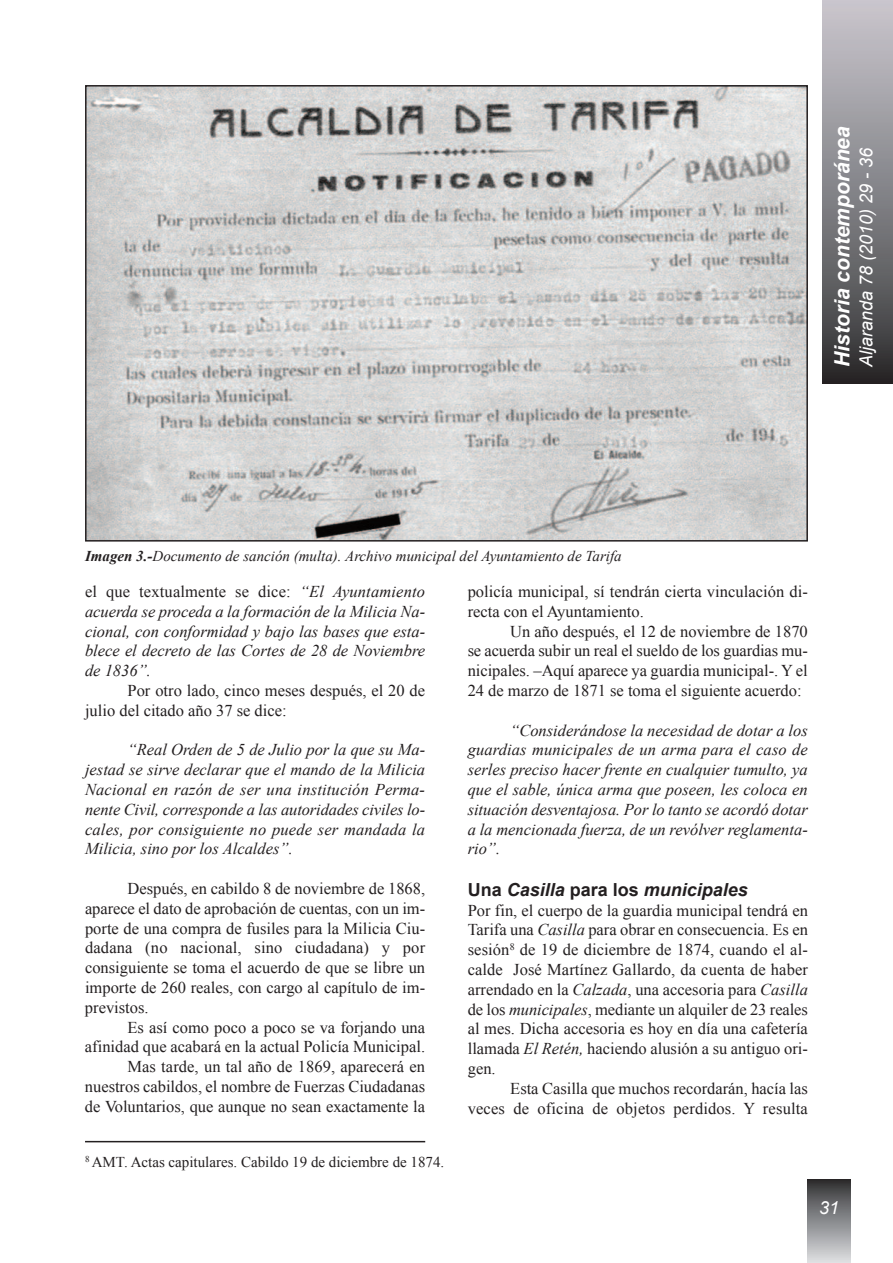
<style>
.page{position:relative;width:893px;height:1263px;background:#fff}
.page>*{position:absolute;margin:0;border:0;box-sizing:border-box;transform-origin:0 0}
.t1{font:italic 700 21px "Arial";color:#fff}
.t2{font:italic 700 18px "Arial";color:#231f20}
.t3{font:italic 18px "Arial";color:#fff}
.t4{font:16.5px/19.8px "Times New Roman";color:#231f20;text-align:justify}
.t5{font:italic 16.5px/19.8px "Times New Roman";color:#231f20;text-align:justify}
.t6{font:italic 15px "Times New Roman";color:#231f20}
.t7{font:15px "Times New Roman";color:#231f20}
.s1{font-weight:700}
.s2{font-style:normal}
.s3{font-style:italic}
</style>
<div class="page">
<svg style="left:822px;top:0;width:71px;height:384px;background:#807f83"></svg>
<div style="left:808px;top:1179px;width:42px;height:84px;background:linear-gradient(to bottom,#313133,#dedfe3)"></div>
<img style="left:88px;top:88px;width:717px;height:451px">
<div style="left:85px;top:85px;width:723px;height:457px;border:2px solid #231f20"></div>
<hr style="left:85px;top:1141px;width:340px;height:1px;background:#231f20">
<p class="t1" style="left:830px;top:367px;width:242px;rotate:-90deg">Historia contemporánea</p>
<p class="t3" style="left:856px;top:367px;width:221px;rotate:-90deg">Aljaranda 78 (2010) 29 - 36</p>
<p class="t6" style="left:85px;top:548px;width:538px"><span class="s1">Imagen 3.-</span>Documento de sanción (multa). Archivo municipal del Ayuntamiento de Tarifa</p>
<p class="t5" style="left:85px;top:581px;width:342px"><span class="s2">el que textualmente se dice:</span> “El Ayuntamiento acuerda se proceda a la formación de la Milicia Na&shy;cional, con conformidad y bajo las bases que esta&shy;blece el decreto de las Cortes de 28 de Noviembre de 1836”.</p>
<p class="t4" style="left:85px;top:680px;width:342px;text-indent:43px">Por otro lado, cinco meses después, el 20 de julio del citado año 37 se dice:</p>
<p class="t5" style="left:85px;top:740px;width:342px;text-indent:43px">“Real Orden de 5 de Julio por la que su Ma&shy;jestad se sirve declarar que el mando de la Milicia Nacional en razón de ser una institución Perma&shy;nente Civil, corresponde a las autoridades civiles lo&shy;cales, por consiguiente no puede ser mandada la Milicia, sino por los Alcaldes”.</p>
<p class="t4" style="left:85px;top:878px;width:342px;text-indent:43px">Después, en cabildo 8 de noviembre de 1868, aparece el dato de aprobación de cuentas, con un im&shy;porte de una compra de fusiles para la Milicia Ciu&shy;dadana (no nacional, sino ciudadana) y por consiguiente se toma el acuerdo de que se libre un importe de 260 reales, con cargo al capítulo de im&shy;previstos.</p>
<p class="t4" style="left:85px;top:1017px;width:342px;text-align:right">Es así como poco a poco se va forjando una afinidad que acabará en la actual Policía Municipal.<br>Mas tarde, un tal año de 1869, aparecerá en nuestros cabildos, el nombre de Fuerzas Ciudadanas de Voluntarios, que aunque no sean exactamente la</p>
<p class="t4" style="left:468px;top:581px;width:342px">policía municipal, sí tendrán cierta vinculación di&shy;recta con el Ayuntamiento.</p>
<p class="t4" style="left:468px;top:621px;width:342px;text-indent:43px">Un año después, el 12 de noviembre de 1870 se acuerda subir un real el sueldo de los guardias mu&shy;nicipales. –Aquí aparece ya guardia municipal-. Y el 24 de marzo de 1871 se toma el siguiente acuerdo:</p>
<p class="t5" style="left:468px;top:720px;width:342px;text-indent:43px">“Considerándose la necesidad de dotar a los guardias municipales de un arma para el caso de serles preciso hacer frente en cualquier tumulto, ya que el sable, única arma que poseen, les coloca en situación desventajosa. Por lo tanto se acordó dotar a la mencionada fuerza, de un revólver reglamenta&shy;rio”.</p>
<p class="t2" style="left:468px;top:879px;width:282px"><span class="s2">Una</span> Casilla <span class="s2">para los</span> municipales</p>
<p class="t4" style="left:468px;top:900px;width:342px">Por fin, el cuerpo de la guardia municipal tendrá en Tarifa una <span class="s3">Casilla</span> para obrar en consecuencia. Es en sesión<sup>8</sup> de 19 de diciembre de 1874, cuando el al&shy;calde José Martínez Gallardo, da cuenta de haber arrendado en la <span class="s3">Calzada</span>, una accesoria para <span class="s3">Casilla </span>de los <span class="s3">municipales</span>, mediante un alquiler de 23 reales al mes. Dicha accesoria es hoy en día una cafetería llamada <span class="s3">El Retén,</span> haciendo alusión a su antiguo ori&shy;gen.</p>
<p class="t4" style="left:468px;top:1078px;width:342px;text-align:right">Esta Casilla que muchos recordarán, hacía las<br>veces de oficina de objetos perdidos. Y resulta</p>
<p class="t7" style="left:85px;top:1154px;width:361px"><sup>8</sup> AMT. Actas capitulares. Cabildo 19 de diciembre de 1874.</p>
<p class="t3" style="left:819px;top:1197px;width:22px">31</p>
</div>
